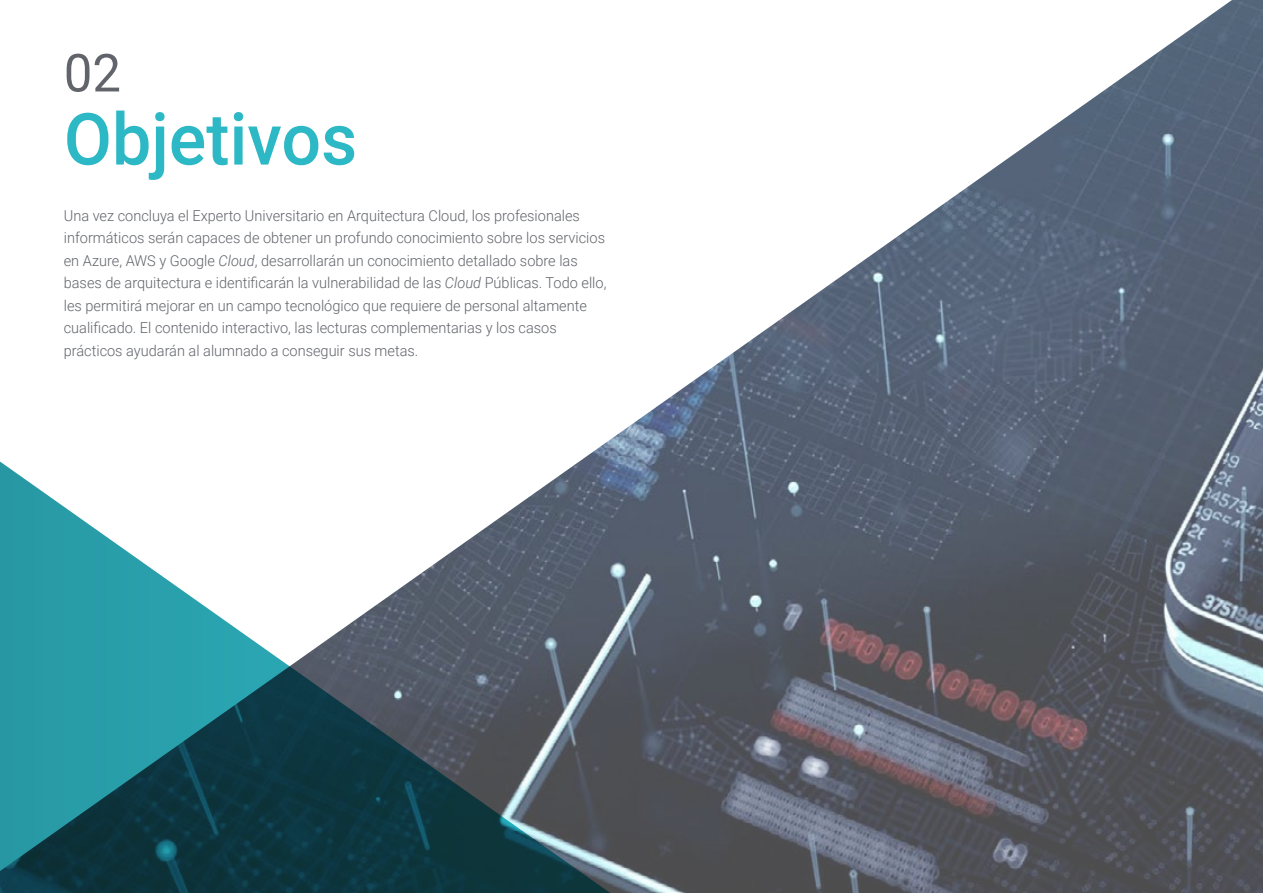
<style>
.page{position:relative;width:1263px;height:893px;background:#fff}
.page>*{position:absolute;margin:0;border:0;box-sizing:border-box;transform-origin:0 0}
.t1{font:500 72px "Roboto";color:#2db8c5}
.t2{font:52.5px "Roboto";color:#61646a}
.t3{font:300 15px/22.5px "Roboto";color:#61646a}
.s1{font-style:italic}
</style>
<div class="page">
<img style="left:601px;top:0;width:662px;height:893px">
<svg style="left:0;top:446px;width:640px;height:447px"></svg>
<h2 class="t2" style="left:64px;top:36px;width:59px">02</h2>
<h1 class="t1" style="left:64px;top:89px;width:295px">Objetivos</h1>
<p class="t3" style="left:64px;top:204px;width:544px">Una vez concluya el Experto Universitario en Arquitectura Cloud, los profesionales informáticos serán capaces de obtener un profundo conocimiento sobre los servicios en Azure, AWS y Google <span class="s1">Cloud</span>, desarrollarán un conocimiento detallado sobre las bases de arquitectura e identificarán la vulnerabilidad de las <span class="s1">Cloud</span> Públicas. Todo ello, les permitirá mejorar en un campo tecnológico que requiere de personal altamente cualificado. El contenido interactivo, las lecturas complementarias y los casos prácticos ayudarán al alumnado a conseguir sus metas.</p>
</div>
